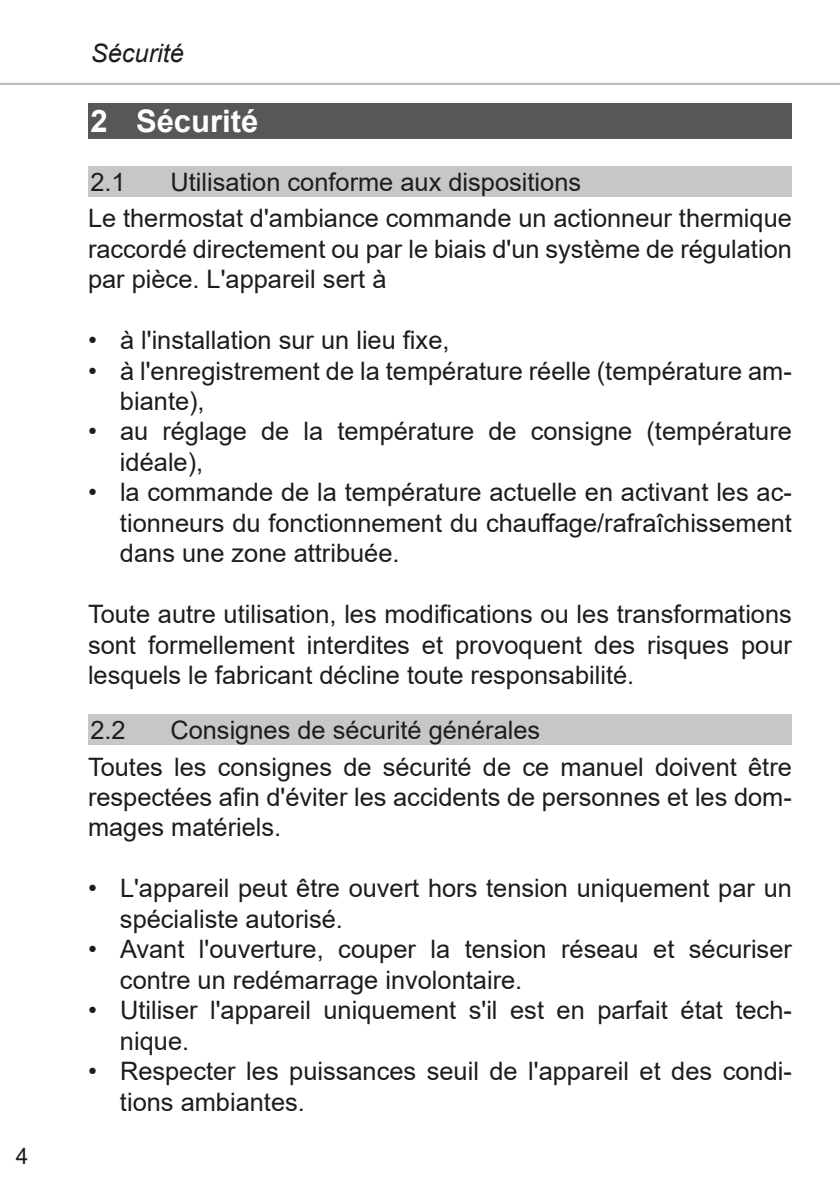
<style>
.page{position:relative;width:840px;height:1191px;background:#fff}
.page>*{position:absolute;margin:0;border:0;box-sizing:border-box;transform-origin:0 0}
.t1{font:700 31px "Arial";color:#fff}
.t2{font:25.4px/30.4px "Arial";color:#1d1d1b}
.t3{font:italic 25.4px "Arial";color:#1d1d1b}
.t4{font:22.6px "Arial";color:#1d1d1b}
</style>
<div class="page">
<hr style="left:0;top:83px;width:839px;height:2px;background:#bdbdbc">
<div style="left:88px;top:103px;width:703px;height:36px;background:#575756"></div>
<div style="left:88px;top:166px;width:703px;height:31px;background:#c7c7c6"></div>
<div style="left:88px;top:714px;width:703px;height:31px;background:#c7c7c6"></div>
<p class="t4" style="left:16px;top:1144px;width:14px">4</p>
<p class="t3" style="left:91px;top:39px;width:95px">Sécurité</p>
<p class="t1" style="left:90px;top:104px;width:169px">2 Sécurité</p>
<p class="t2" style="left:90px;top:167px;width:37px">2.1</p>
<p class="t2" style="left:170px;top:167px;width:412px">Utilisation conforme aux dispositions</p>
<p class="t2" style="left:88px;top:203px;width:705px;text-align:justify">Le thermostat d'ambiance commande un actionneur thermique raccordé directement ou par le biais d'un système de régulation par pièce. L'appareil sert à</p>
<p class="t2" style="left:88px;top:325px;width:363px">• à l'installation sur un lieu fixe,</p>
<p class="t2" style="left:120px;top:355px;width:673px;text-indent:-32px">• à l'enregistrement de la température réelle (température am&shy;biante),</p>
<p class="t2" style="left:120px;top:416px;width:673px;text-indent:-32px">• au réglage de la température de consigne (température idéale),</p>
<p class="t2" style="left:120px;top:477px;width:673px;text-align:justify;text-indent:-32px">• la commande de la température actuelle en activant les ac&shy;tionneurs du fonctionnement du chauffage/rafraîchissement dans une zone attribuée.</p>
<p class="t2" style="left:88px;top:599px;width:705px;text-align:justify">Toute autre utilisation, les modifications ou les transformations sont formellement interdites et provoquent des risques pour lesquels le fabricant décline toute responsabilité.</p>
<p class="t2" style="left:90px;top:715px;width:37px">2.2</p>
<p class="t2" style="left:170px;top:715px;width:371px">Consignes de sécurité générales</p>
<p class="t2" style="left:88px;top:751px;width:705px;text-align:justify">Toutes les consignes de sécurité de ce manuel doivent être respectées afin d'éviter les accidents de personnes et les dom&shy;mages matériels.</p>
<p class="t2" style="left:120px;top:873px;width:673px;text-indent:-32px">• L'appareil peut être ouvert hors tension uniquement par un spécialiste autorisé.</p>
<p class="t2" style="left:120px;top:934px;width:673px;text-indent:-32px">• Avant l'ouverture, couper la tension réseau et sécuriser contre un redémarrage involontaire.</p>
<p class="t2" style="left:120px;top:995px;width:673px;text-indent:-32px">• Utiliser l'appareil uniquement s'il est en parfait état tech&shy;nique.</p>
<p class="t2" style="left:120px;top:1056px;width:673px;text-indent:-32px">• Respecter les puissances seuil de l'appareil et des condi&shy;tions ambiantes.</p>
</div>
